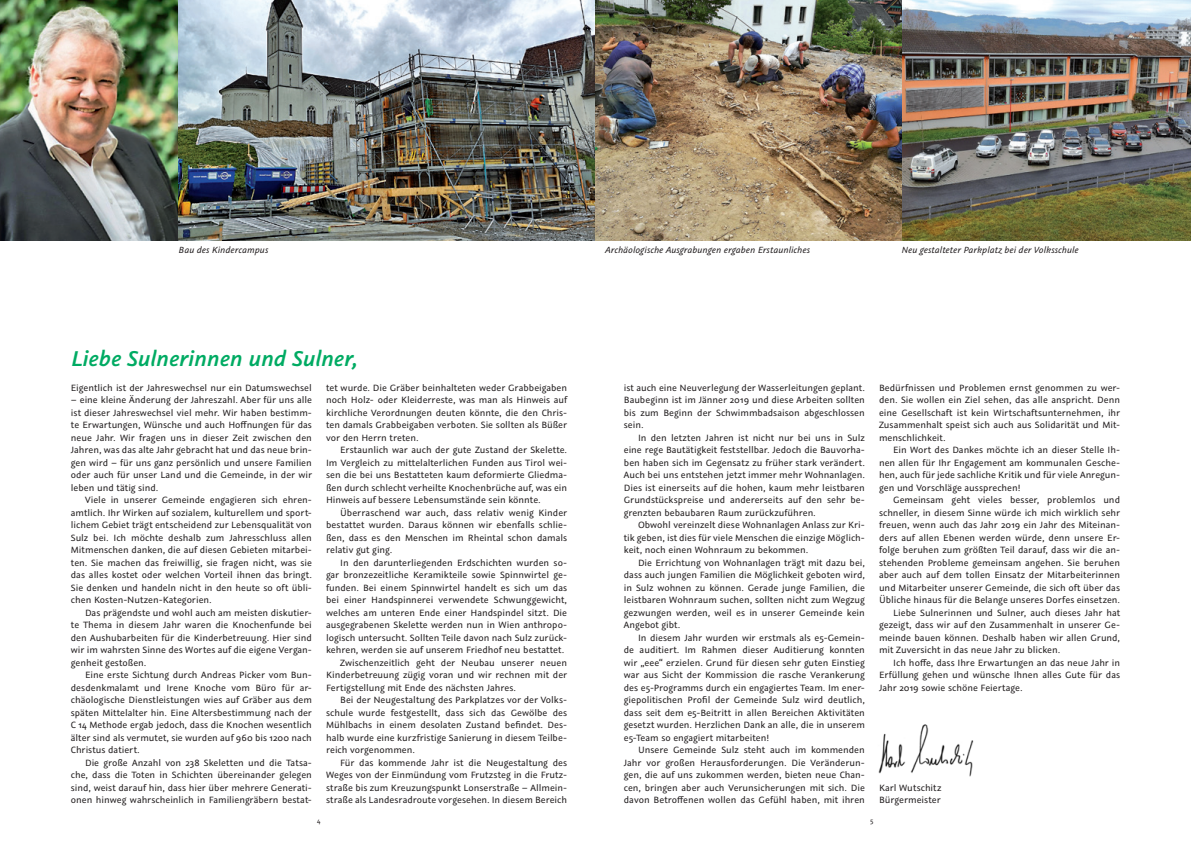
<style>
.page{position:relative;width:1191px;height:842px;background:#fff}
.page>*{position:absolute;margin:0;border:0;box-sizing:border-box;transform-origin:0 0}
.t1{font:italic 24px "Graublau Sans Smbold";letter-spacing:-.01em;color:#00ab63}
.t2{font:10.2px/12.5px "Graublau Sans";color:#231f20;text-align:justify}
.t3{font:italic 10px "Graublau Sans";letter-spacing:.005em;color:#231f20}
.t4{font:7.5px "Graublau Sans";color:#231f20}
</style>
<div class="page">
<img style="left:878px;top:724px;width:96px;height:53px">
<img style="left:0;top:0;width:1191px;height:241px">
<p class="t3" style="left:179px;top:244px;width:91px">Bau des Kindercampus</p>
<p class="t3" style="left:605px;top:244px;width:206px">Archäologische Ausgrabungen ergaben Erstaunliches</p>
<p class="t3" style="left:901px;top:244px;width:179px">Neu gestalteter Parkplatz bei der Volksschule</p>
<h1 class="t1" style="left:71px;top:342px;width:288px">Liebe Sulnerinnen und Sulner,</h1>
<p class="t2" style="left:71px;top:381px;width:242px">Eigentlich ist der Jahreswechsel nur ein Datumswechsel</p>
<p class="t2" style="left:71px;top:394px;width:242px">– eine kleine Änderung der Jahreszahl. Aber für uns alle ist dieser Jahreswechsel viel mehr. Wir haben bestimm&shy;te Erwartungen, Wünsche und auch Hoffnungen für das neue Jahr. Wir fragen uns in dieser Zeit zwischen den Jahren, was das alte Jahr gebracht hat und das neue brin&shy;gen wird – für uns ganz persönlich und unsere Familien oder auch für unser Land und die Gemeinde, in der wir leben und tätig sind.</p>
<p class="t2" style="left:71px;top:494px;width:242px;text-indent:14px">Viele in unserer Gemeinde engagieren sich ehren&shy;amtlich. Ihr Wirken auf sozialem, kulturellem und sport&shy;lichem Gebiet trägt entscheidend zur Lebensqualität von Sulz bei. Ich möchte deshalb zum Jahresschluss allen Mitmenschen danken, die auf diesen Gebieten mitarbei&shy;ten. Sie machen das freiwillig, sie fragen nicht, was sie das alles kostet oder welchen Vorteil ihnen das bringt.<br>Sie denken und handeln nicht in den heute so oft übli&shy;chen Kosten-Nutzen-Kategorien.</p>
<p class="t2" style="left:71px;top:606px;width:242px;text-indent:14px">Das prägendste und wohl auch am meisten diskutier&shy;te Thema in diesem Jahr waren die Knochenfunde bei den Aushubarbeiten für die Kinderbetreuung. Hier sind wir im wahrsten Sinne des Wortes auf die eigene Vergan&shy;genheit gestoßen.</p>
<p class="t2" style="left:71px;top:669px;width:242px;text-indent:14px">Eine erste Sichtung durch Andreas Picker vom Bun&shy;desdenkmalamt und Irene Knoche vom Büro für ar&shy;chäologische Dienstleistungen wies auf Gräber aus dem späten Mittelalter hin. Eine Altersbestimmung nach der C 14 Methode ergab jedoch, dass die Knochen wesentlich älter sind als vermutet, sie wurden auf 960 bis 1200 nach Christus datiert.</p>
<p class="t2" style="left:71px;top:756px;width:242px;text-indent:14px">Die große Anzahl von 238 Skeletten und die Tatsa&shy;che, dass die Toten in Schichten übereinander gelegen sind, weist darauf hin, dass hier über mehrere Generati&shy;onen hinweg wahrscheinlich in Familiengräbern bestat-</p>
<p class="t2" style="left:326px;top:381px;width:242px">tet wurde. Die Gräber beinhalteten weder Grabbeigaben noch Holz- oder Kleiderreste, was man als Hinweis auf kirchliche Verordnungen deuten könnte, die den Chris&shy;ten damals Grabbeigaben verboten. Sie sollten als Büßer vor den Herrn treten.</p>
<p class="t2" style="left:326px;top:444px;width:242px;text-indent:14px">Erstaunlich war auch der gute Zustand der Skelette.<br>Im Vergleich zu mittelalterlichen Funden aus Tirol wei&shy;sen die bei uns Bestatteten kaum deformierte Gliedma&shy;ßen durch schlecht verheilte Knochenbrüche auf, was ein Hinweis auf bessere Lebensumstände sein könnte.</p>
<p class="t2" style="left:326px;top:506px;width:242px;text-indent:14px">Überraschend war auch, dass relativ wenig Kinder bestattet wurden. Daraus können wir ebenfalls schlie&shy;ßen, dass es den Menschen im Rheintal schon damals relativ gut ging.</p>
<p class="t2" style="left:340px;top:556px;width:228px">In den darunterliegenden Erdschichten wurden so-</p>
<p class="t2" style="left:326px;top:569px;width:242px">gar bronzezeitliche Keramikteile sowie Spinnwirtel ge-</p>
<p class="t2" style="left:326px;top:581px;width:242px">funden. Bei einem Spinnwirtel handelt es sich um das</p>
<p class="t2" style="left:326px;top:594px;width:242px">bei einer Handspinnerei verwendete Schwunggewicht,</p>
<p class="t2" style="left:326px;top:606px;width:242px">welches am unteren Ende einer Handspindel sitzt. Die</p>
<p class="t2" style="left:326px;top:619px;width:242px">ausgegrabenen Skelette werden nun in Wien anthropo-</p>
<p class="t2" style="left:326px;top:631px;width:242px">logisch untersucht. Sollten Teile davon nach Sulz zurück-</p>
<p class="t2" style="left:326px;top:644px;width:240px">kehren, werden sie auf unserem Friedhof neu bestattet.</p>
<p class="t2" style="left:340px;top:656px;width:228px">Zwischenzeitlich geht der Neubau unserer neuen</p>
<p class="t2" style="left:326px;top:669px;width:242px">Kinderbetreuung zügig voran und wir rechnen mit der</p>
<p class="t2" style="left:326px;top:681px;width:191px">Fertigstellung mit Ende des nächsten Jahres.</p>
<p class="t2" style="left:340px;top:694px;width:228px">Bei der Neugestaltung des Parkplatzes vor der Volks-</p>
<p class="t2" style="left:326px;top:706px;width:242px">schule wurde festgestellt, dass sich das Gewölbe des</p>
<p class="t2" style="left:326px;top:719px;width:242px">Mühlbachs in einem desolaten Zustand befindet. Des-</p>
<p class="t2" style="left:326px;top:731px;width:242px">halb wurde eine kurzfristige Sanierung in diesem Teilbe-</p>
<p class="t2" style="left:326px;top:744px;width:90px">reich vorgenommen.</p>
<p class="t2" style="left:340px;top:756px;width:228px">Für das kommende Jahr ist die Neugestaltung des</p>
<p class="t2" style="left:326px;top:769px;width:242px">Weges von der Einmündung vom Frutzsteg in die Frutz-</p>
<p class="t2" style="left:326px;top:781px;width:242px">straße bis zum Kreuzungspunkt Lonserstraße – Allmein-</p>
<p class="t2" style="left:326px;top:794px;width:242px">straße als Landesradroute vorgesehen. In diesem Bereich</p>
<p class="t2" style="left:624px;top:381px;width:242px">ist auch eine Neuverlegung der Wasserleitungen geplant.<br>Baubeginn ist im Jänner 2019 und diese Arbeiten sollten bis zum Beginn der Schwimmbadsaison abgeschlossen sein.</p>
<p class="t2" style="left:624px;top:431px;width:242px;text-indent:14px">In den letzten Jahren ist nicht nur bei uns in Sulz eine rege Bautätigkeit feststellbar. Jedoch die Bauvorha&shy;ben haben sich im Gegensatz zu früher stark verändert.<br>Auch bei uns entstehen jetzt immer mehr Wohnanlagen.<br>Dies ist einerseits auf die hohen, kaum mehr leistbaren Grundstückspreise und andererseits auf den sehr be&shy;grenzten bebaubaren Raum zurückzuführen.</p>
<p class="t2" style="left:624px;top:519px;width:242px;text-indent:14px">Obwohl vereinzelt diese Wohnanlagen Anlass zur Kri&shy;tik geben, ist dies für viele Menschen die einzige Möglich&shy;keit, noch einen Wohnraum zu bekommen.</p>
<p class="t2" style="left:624px;top:556px;width:242px;text-indent:14px">Die Errichtung von Wohnanlagen trägt mit dazu bei, dass auch jungen Familien die Möglichkeit geboten wird, in Sulz wohnen zu können. Gerade junge Familien, die leistbaren Wohnraum suchen, sollten nicht zum Wegzug gezwungen werden, weil es in unserer Gemeinde kein Angebot gibt.</p>
<p class="t2" style="left:624px;top:631px;width:242px;text-indent:14px">In diesem Jahr wurden wir erstmals als e5-Gemein&shy;de auditiert. Im Rahmen dieser Auditierung konnten wir „eee“ erzielen. Grund für diesen sehr guten Einstieg war aus Sicht der Kommission die rasche Verankerung des e5-Programms durch ein engagiertes Team. Im ener&shy;giepolitischen Profil der Gemeinde Sulz wird deutlich, dass seit dem e5-Beitritt in allen Bereichen Aktivitäten gesetzt wurden. Herzlichen Dank an alle, die in unserem e5-Team so engagiert mitarbeiten!</p>
<p class="t2" style="left:624px;top:744px;width:242px;text-indent:14px">Unsere Gemeinde Sulz steht auch im kommenden Jahr vor großen Herausforderungen. Die Veränderun&shy;gen, die auf uns zukommen werden, bieten neue Chan&shy;cen, bringen aber auch Verunsicherungen mit sich. Die davon Betroffenen wollen das Gefühl haben, mit ihren</p>
<p class="t2" style="left:879px;top:381px;width:242px">Bedürfnissen und Problemen ernst genommen zu wer&shy;den. Sie wollen ein Ziel sehen, das alle anspricht. Denn eine Gesellschaft ist kein Wirtschaftsunternehmen, ihr Zusammenhalt speist sich auch aus Solidarität und Mit&shy;menschlichkeit.</p>
<p class="t2" style="left:879px;top:444px;width:242px;text-indent:14px">Ein Wort des Dankes möchte ich an dieser Stelle Ih&shy;nen allen für Ihr Engagement am kommunalen Gesche&shy;hen, auch für jede sachliche Kritik und für viele Anregun&shy;gen und Vorschläge aussprechen!</p>
<p class="t2" style="left:893px;top:494px;width:228px">Gemeinsam geht vieles besser, problemlos und</p>
<p class="t2" style="left:879px;top:506px;width:242px">schneller, in diesem Sinne würde ich mich wirklich sehr</p>
<p class="t2" style="left:879px;top:519px;width:242px">freuen, wenn auch das Jahr 2019 ein Jahr des Miteinan-</p>
<p class="t2" style="left:879px;top:531px;width:242px">ders auf allen Ebenen werden würde, denn unsere Er-</p>
<p class="t2" style="left:879px;top:544px;width:242px">folge beruhen zum größten Teil darauf, dass wir die an-</p>
<p class="t2" style="left:879px;top:556px;width:242px">stehenden Probleme gemeinsam angehen. Sie beruhen</p>
<p class="t2" style="left:879px;top:569px;width:242px">aber auch auf dem tollen Einsatz der Mitarbeiterinnen</p>
<p class="t2" style="left:879px;top:581px;width:242px">und Mitarbeiter unserer Gemeinde, die sich oft über das</p>
<p class="t2" style="left:879px;top:594px;width:242px">Übliche hinaus für die Belange unseres Dorfes einsetzen.</p>
<p class="t2" style="left:893px;top:606px;width:228px">Liebe Sulnerinnen und Sulner, auch dieses Jahr hat</p>
<p class="t2" style="left:879px;top:619px;width:242px">gezeigt, dass wir auf den Zusammenhalt in unserer Ge-</p>
<p class="t2" style="left:879px;top:631px;width:242px">meinde bauen können. Deshalb haben wir allen Grund,</p>
<p class="t2" style="left:879px;top:644px;width:183px">mit Zuversicht in das neue Jahr zu blicken.</p>
<p class="t2" style="left:893px;top:656px;width:228px">Ich hoffe, dass Ihre Erwartungen an das neue Jahr in</p>
<p class="t2" style="left:879px;top:669px;width:242px">Erfüllung gehen und wünsche Ihnen alles Gute für das</p>
<p class="t2" style="left:879px;top:681px;width:145px">Jahr 2019 sowie schöne Feiertage.</p>
<p class="t2" style="left:879px;top:781px;width:64px">Karl Wutschitz<br>Bürgermeister</p>
<p class="t4" style="left:317px;top:816px;width:5px">4</p>
<p class="t4" style="left:870px;top:816px;width:5px">5</p>
</div>
